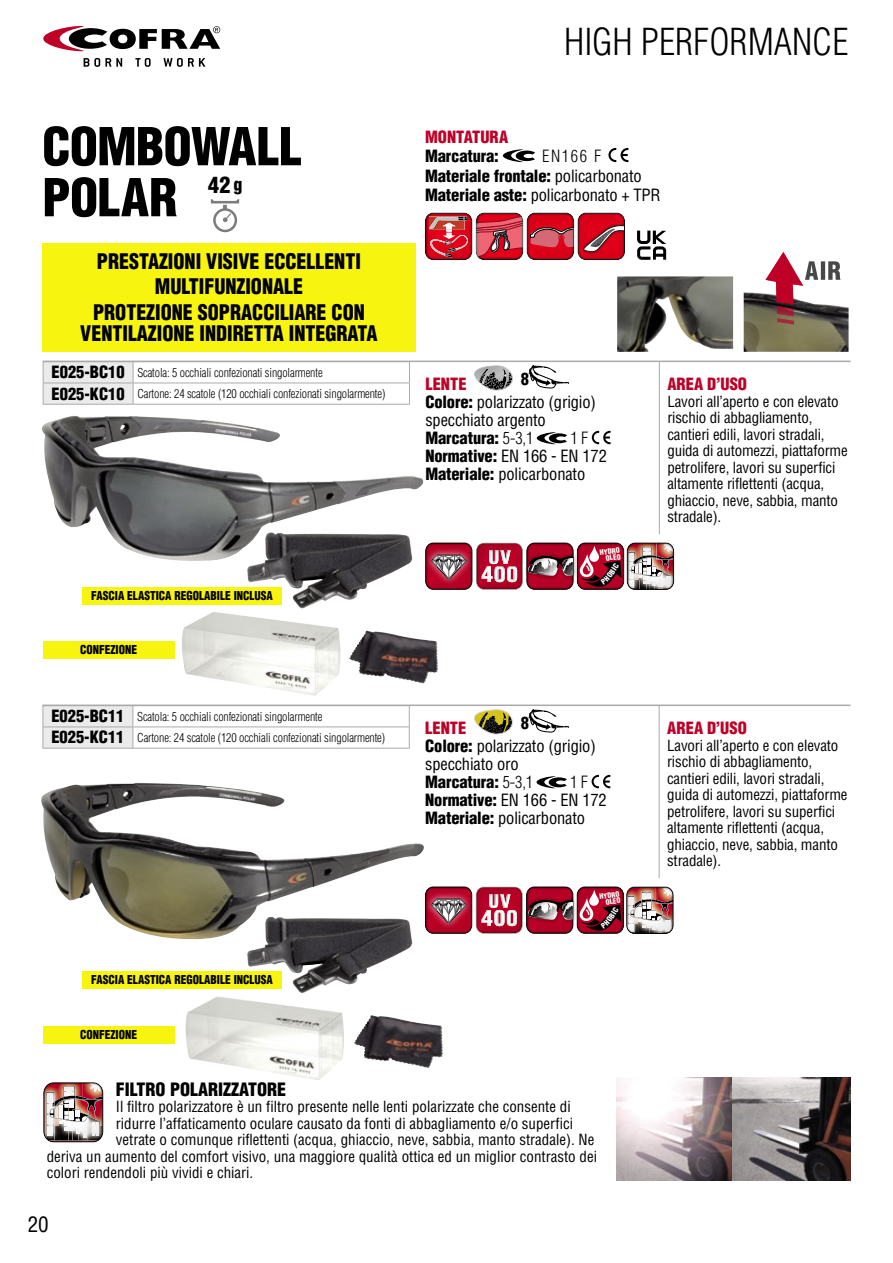
<style>
.page{position:relative;width:893px;height:1263px;background:#fff}
.page>*{position:absolute;margin:0;border:0;box-sizing:border-box;transform-origin:0 0}
.t1{font:900 condensed 51px/51px "Helvetica LT Std";letter-spacing:-.015em;color:#000}
.t2{font:300 condensed 36.3px "Helvetica LT Std";color:#000}
.t3{font:900 condensed 22.05px "Helvetica LT Std";color:#000}
.t4{font:900 condensed 21px/25.2px "Helvetica LT Std";color:#000;text-align:center;scale:.95 1}
.t5{font:condensed 21px "Helvetica LT Std";color:#000}
.t6{font:900 condensed 18px "Helvetica LT Std";color:#000}
.t7{font:condensed 16.5px/18px "Helvetica LT Std";letter-spacing:-.01em;color:#000}
.t8{font:900 condensed 16.5px/19.5px "Helvetica LT Std";letter-spacing:-.01em;color:#000}
.t9{font:900 condensed 16.5px "Helvetica LT Std";color:#be0027}
.t10{font:condensed 15px/16.5px "Helvetica LT Std";letter-spacing:-.01em;color:#000}
.t11{font:300 condensed 12px/21.3px "Helvetica LT Std";letter-spacing:-.01em;color:#000}
.t12{font:900 condensed 12px "Helvetica LT Std";color:#000;scale:.95 1}
.t13{font:900 condensed 7.2px/6.6px "Helvetica LT Std";color:#fff;text-align:right}
.s1{font-size:18px}
.s2{font-weight:900;font-size:16.5px}
.s3{font-weight:300}
.s4{font-weight:400}
.s5{font-weight:900}
</style>
<div class="page">
<svg style="left:211px;top:199px;width:28px;height:33px"></svg>
<svg style="left:503px;top:149px;width:32px;height:13px"></svg>
<svg style="left:608px;top:148px;width:20px;height:14px"></svg>
<div style="left:423px;top:211px;width:50px;height:50px;background:#000;opacity:.5"></div>
<div style="left:473px;top:211px;width:51px;height:49px;background:#000;opacity:.5"></div>
<svg style="left:425px;top:213px;width:98px;height:47px"></svg>
<div style="left:525px;top:211px;width:50px;height:50px;background:#000;opacity:.5"></div>
<svg style="left:530px;top:226px;width:44px;height:21px"></svg>
<div style="left:575px;top:211px;width:51px;height:50px;background:#000;opacity:.5"></div>
<svg style="left:583px;top:225px;width:41px;height:29px"></svg>
<svg style="left:637px;top:231px;width:29px;height:29px"></svg>
<div style="left:42px;top:243px;width:374px;height:109px;background:#f7f410"></div>
<img style="left:617px;top:276px;width:116px;height:76px">
<img style="left:42px;top:416px;width:382px;height:145px">
<img style="left:41px;top:783px;width:383px;height:157px">
<hr style="left:659px;top:361px;width:1px;height:173px;background:#aaa">
<div style="left:472px;top:364px;width:41px;height:27px;background:#000;opacity:.5"></div>
<svg style="left:528px;top:365px;width:41px;height:23px"></svg>
<svg style="left:537px;top:432px;width:30px;height:12px"></svg>
<svg style="left:592px;top:431px;width:19px;height:13px"></svg>
<div style="left:423px;top:541px;width:51px;height:49px;background:#000;opacity:.5"></div>
<div style="left:425px;top:547px;width:48px;height:39px;background:#fff;opacity:.75"></div>
<svg style="left:431px;top:555px;width:36px;height:25px"></svg>
<div style="left:474px;top:542px;width:50px;height:50px;background:#000;opacity:.75"></div>
<div style="left:525px;top:540px;width:49px;height:50px;background:#000;opacity:.5"></div>
<div style="left:524px;top:551px;width:54px;height:30px;background:#000;opacity:.49"></div>
<svg style="left:528px;top:556px;width:45px;height:23px"></svg>
<div style="left:575px;top:540px;width:50px;height:50px;background:#000;opacity:.5"></div>
<hr style="left:43px;top:404px;width:90px;height:1px;background:#aaa">
<hr style="left:133px;top:383px;width:277px;height:1px;background:#aaa">
<svg style="left:43px;top:362px;width:91px;height:42px"></svg>
<svg style="left:409px;top:362px;width:1px;height:42px"></svg>
<hr style="left:133px;top:404px;width:277px;height:1px;background:#aaa">
<hr style="left:43px;top:361px;width:808px;height:1px;background:#aaa">
<div style="left:624px;top:540px;width:50px;height:50px;background:#000;opacity:.5"></div>
<hr style="left:659px;top:705px;width:1px;height:173px;background:#aaa">
<svg style="left:474px;top:709px;width:39px;height:25px"></svg>
<svg style="left:528px;top:709px;width:41px;height:23px"></svg>
<svg style="left:536px;top:776px;width:31px;height:12px"></svg>
<svg style="left:592px;top:775px;width:18px;height:13px"></svg>
<div style="left:422px;top:885px;width:51px;height:49px;background:#000;opacity:.5"></div>
<div style="left:424px;top:891px;width:49px;height:39px;background:#fff;opacity:.75"></div>
<svg style="left:431px;top:899px;width:35px;height:24px"></svg>
<div style="left:474px;top:886px;width:49px;height:50px;background:#000;opacity:.75"></div>
<div style="left:525px;top:884px;width:49px;height:50px;background:#000;opacity:.5"></div>
<div style="left:524px;top:895px;width:54px;height:29px;background:#000;opacity:.49"></div>
<svg style="left:528px;top:899px;width:45px;height:24px"></svg>
<div style="left:575px;top:884px;width:50px;height:50px;background:#000;opacity:.5"></div>
<hr style="left:43px;top:748px;width:90px;height:1px;background:#aaa">
<hr style="left:133px;top:726px;width:277px;height:1px;background:#aaa">
<svg style="left:43px;top:706px;width:91px;height:42px"></svg>
<svg style="left:409px;top:706px;width:1px;height:42px"></svg>
<hr style="left:133px;top:748px;width:277px;height:1px;background:#aaa">
<hr style="left:43px;top:704px;width:807px;height:2px;background:#aaa">
<div style="left:624px;top:884px;width:49px;height:50px;background:#000;opacity:.5"></div>
<img style="left:354px;top:1015px;width:89px;height:53px">
<div style="left:43px;top:1026px;width:131px;height:17px;background:#f7f410"></div>
<img style="left:247px;top:917px;width:165px;height:76px">
<div style="left:82px;top:972px;width:200px;height:17px;background:#f7f410"></div>
<img style="left:185px;top:996px;width:159px;height:84px">
<img style="left:349px;top:631px;width:89px;height:53px">
<div style="left:43px;top:642px;width:131px;height:17px;background:#f7f410"></div>
<img style="left:247px;top:532px;width:165px;height:77px">
<div style="left:82px;top:587px;width:200px;height:17px;background:#f7f410"></div>
<img style="left:182px;top:612px;width:159px;height:84px">
<div style="left:41px;top:1080px;width:63px;height:63px;background:#000;opacity:.5"></div>
<img style="left:616px;top:1077px;width:234px;height:103px">
<img style="left:744px;top:292px;width:104px;height:60px">
<svg style="left:763px;top:252px;width:77px;height:83px"></svg>
<svg style="left:84px;top:58px;width:38px;height:9px"></svg>
<svg style="left:135px;top:58px;width:16px;height:9px"></svg>
<svg style="left:163px;top:58px;width:42px;height:9px"></svg>
<svg style="left:43px;top:26px;width:177px;height:25px"></svg>
<svg style="left:580px;top:546px;width:42px;height:41px"></svg>
<svg style="left:580px;top:890px;width:41px;height:41px"></svg>
<h1 class="t1" style="left:42px;top:121px;width:261px">COMBOWALL<br>POLAR</h1>
<h3 class="t3" style="left:208px;top:170px;width:36px">42 <span class="s1">g</span></h3>
<h3 class="t4" style="left:93px;top:249px;width:288px">PRESTAZIONI VISIVE ECCELLENTI<br>MULTIFUNZIONALE<br>PROTEZIONE SOPRACCILIARE CON</h3>
<h3 class="t4" style="left:80px;top:320px;width:314px">VENTILAZIONE INDIRETTA INTEGRATA</h3>
<p class="t11" style="left:52px;top:362px;width:335px"><span class="s2">E025-BC10</span> Scatola: 5 occhiali confezionati singolarmente<br><span class="s2">E025-KC10</span> Cartone: 24 scatole (120 occhiali confezionati singolarmente)</p>
<p class="t12" style="left:91px;top:588px;width:193px">FASCIA ELASTICA REGOLABILE INCLUSA</p>
<p class="t12" style="left:80px;top:642px;width:62px">CONFEZIONE</p>
<p class="t11" style="left:51px;top:705px;width:335px"><span class="s2">E025-BC11</span> Scatola: 5 occhiali confezionati singolarmente<br><span class="s2">E025-KC11</span> Cartone: 24 scatole (120 occhiali confezionati singolarmente)</p>
<p class="t12" style="left:91px;top:972px;width:193px">FASCIA ELASTICA REGOLABILE INCLUSA</p>
<p class="t12" style="left:80px;top:1027px;width:62px">CONFEZIONE</p>
<h2 class="t2" style="left:564px;top:19px;width:286px">HIGH PERFORMANCE</h2>
<p class="t9" style="left:425px;top:126px;width:84px">MONTATURA</p>
<p class="t8" style="left:425px;top:146px;width:75px">Marcatura:</p>
<p class="t8" style="left:425px;top:146px;width:237px;text-indent:117px"><span class="s3">EN166 F<br></span>Materiale frontale: <span class="s4">policarbonato<br></span>Materiale aste: <span class="s4">policarbonato + TPR</span></p>
<p class="t7" style="left:425px;top:367px;width:172px;line-height:23.1px;text-indent:95px"><span class="s5">8<br>Colore:</span> polarizzato (grigio)</p>
<p class="t7" style="left:425px;top:411px;width:122px">specchiato argento<br><span class="s5">Marcatura:</span> <span class="s3">5-3,1</span></p>
<p class="t9" style="left:425px;top:374px;width:43px">LENTE</p>
<p class="t7" style="left:425px;top:429px;width:183px;text-indent:145px"><span class="s3">1 F<br></span><span class="s5">Normative:</span> EN 166 - EN 172<br><span class="s5">Materiale:</span> policarbonato</p>
<p class="t13" style="left:599px;top:549px;width:22px;rotate:-8deg">HYDRO<br>OLEO</p>
<p class="t9" style="left:667px;top:374px;width:81px">AREA D’USO</p>
<p class="t10" style="left:667px;top:393px;width:182px">Lavori all’aperto e con elevato rischio di abbagliamento, cantieri edili, lavori stradali, guida di automezzi, piattaforme petrolifere, lavori su superfici altamente riflettenti (acqua, ghiaccio, neve, sabbia, manto stradale).</p>
<p class="t7" style="left:425px;top:711px;width:172px;line-height:23.1px;text-indent:95px"><span class="s5">8<br>Colore:</span> polarizzato (grigio)</p>
<p class="t7" style="left:425px;top:755px;width:109px">specchiato oro<br><span class="s5">Marcatura:</span> <span class="s3">5-3,1</span></p>
<p class="t9" style="left:425px;top:718px;width:43px">LENTE</p>
<p class="t7" style="left:425px;top:773px;width:183px;text-indent:145px"><span class="s3">1 F<br></span><span class="s5">Normative:</span> EN 166 - EN 172<br><span class="s5">Materiale:</span> policarbonato</p>
<p class="t13" style="left:599px;top:893px;width:22px;rotate:-8deg">HYDRO<br>OLEO</p>
<p class="t9" style="left:667px;top:718px;width:81px">AREA D’USO</p>
<p class="t10" style="left:667px;top:737px;width:182px">Lavori all’aperto e con elevato rischio di abbagliamento, cantieri edili, lavori stradali, guida di automezzi, piattaforme petrolifere, lavori su superfici altamente riflettenti (acqua, ghiaccio, neve, sabbia, manto stradale).</p>
<p class="t6" style="left:116px;top:1077px;width:172px">FILTRO POLARIZZATORE</p>
<p class="t10" style="left:116px;top:1098px;width:456px">Il filtro polarizzatore è un filtro presente nelle lenti polarizzate che consente di</p>
<p class="t10" style="left:116px;top:1115px;width:459px">ridurre l’affaticamento oculare causato da fonti di abbagliamento e/o superfici</p>
<p class="t10" style="left:116px;top:1131px;width:480px">vetrate o comunque riflettenti (acqua, ghiaccio, neve, sabbia, manto stradale). Ne</p>
<p class="t10" style="left:47px;top:1148px;width:552px">deriva un aumento del comfort visivo, una maggiore qualità ottica ed un miglior contrasto dei</p>
<p class="t10" style="left:47px;top:1164px;width:208px">colori rendendoli più vividi e chiari.</p>
<h3 class="t5" style="left:28px;top:1211px;width:23px">20</h3>
</div>
